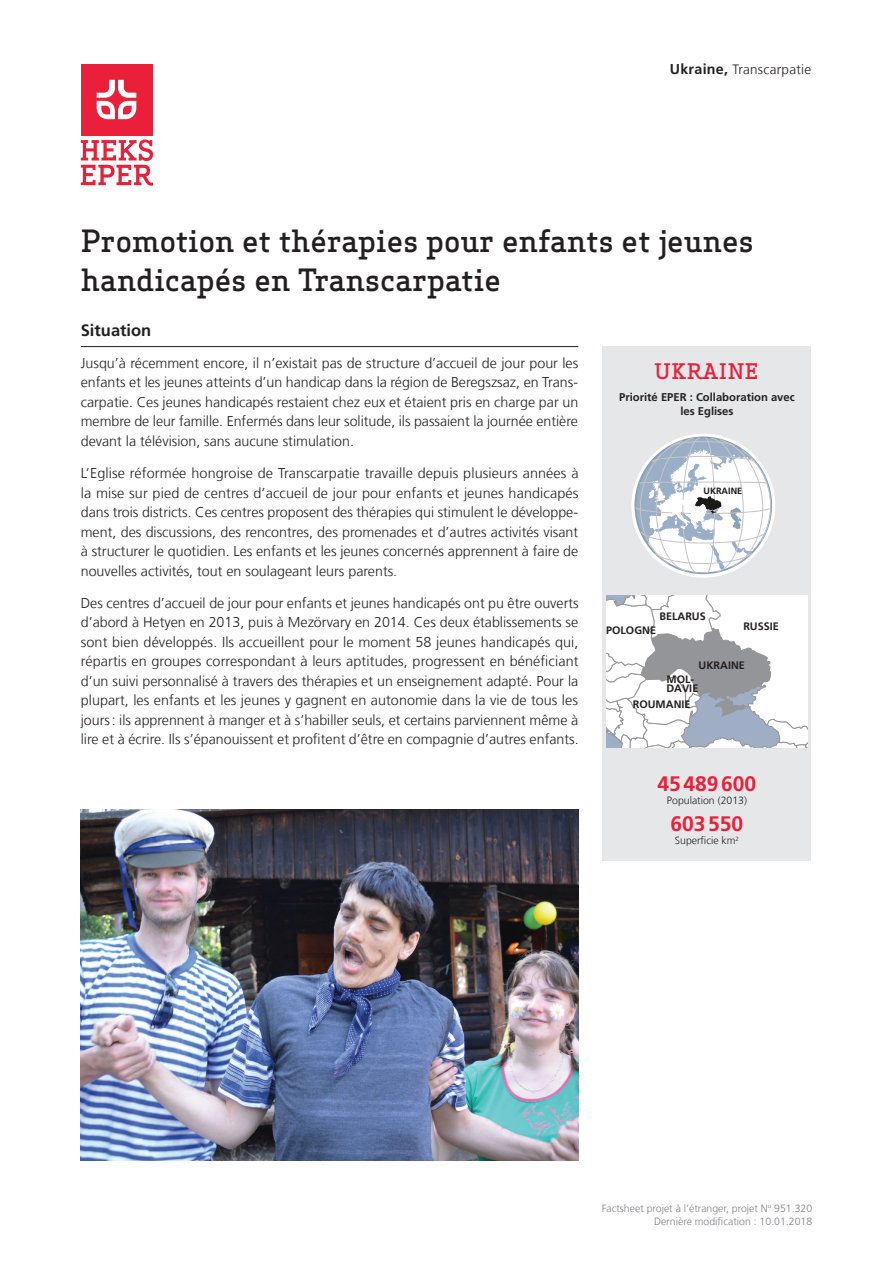
<style>
.page{position:relative;width:893px;height:1263px;background:#fff}
.page>*{position:absolute;margin:0;border:0;box-sizing:border-box;transform-origin:0 0}
.t1{font:500 30px/39px "Apex Serif";color:#231f20}
.t2{font:700 21px "Frutiger LT Com";color:#ea203a}
.t3{font:500 21px "Apex Serif";letter-spacing:.025em;color:#ea203a}
.t4{font:700 16.5px "Frutiger LT Com";color:#231f20}
.t5{font:300 14.25px/19.5px "Frutiger LT Com";color:#231f20;text-align:justify}
.t6{font:300 13.5px "Frutiger LT Com";letter-spacing:.02em;color:#231f20}
.t7{font:700 11.25px/13.4px "Frutiger LT Com";color:#231f20;text-align:center}
.t8{font:700 10.8px/9px "Frutiger LT Com";color:#231f20}
.t9{font:300 10.5px/12.6px "Frutiger LT Com";color:#808285;text-align:right}
.t10{font:300 10.5px "Frutiger LT Com";color:#231f20}
.t11{font:700 9px "Frutiger LT Com";color:#1a1a18}
.s1{font-weight:700;font-size:14.25px}
</style>
<div class="page">
<div style="left:603px;top:347px;width:208px;height:514px;background:#e6e7e9"></div>
<svg style="left:606px;top:595px;width:202px;height:153px;background:#dadde0"></svg>
<svg style="left:632px;top:434px;width:143px;height:143px"></svg>
<hr style="left:81px;top:346px;width:497px;height:1px;background:#231f20">
<img style="left:81px;top:809px;width:497px;height:352px">
<div style="left:81px;top:64px;width:71px;height:71px;background:#ea203a"></div>
<svg style="left:97px;top:80px;width:39px;height:39px"></svg>
<svg style="left:81px;top:140px;width:72px;height:46px"></svg>
<p class="t6" style="left:670px;top:62px;width:143px"><span class="s1">Ukraine,</span> Transcarpatie</p>
<h1 class="t1" style="left:81px;top:221px;width:674px">Promotion et thérapies pour enfants et jeunes handicapés en Transcarpatie</h1>
<p class="t4" style="left:81px;top:320px;width:72px">Situation</p>
<p class="t5" style="left:81px;top:353px;width:499px">Jusqu’à récemment encore, il n’existait pas de structure d’accueil de jour pour les enfants et les jeunes atteints d’un handicap dans la région de Beregszsaz, en Trans&shy;carpatie. Ces jeunes handicapés restaient chez eux et étaient pris en charge par un membre de leur famille. Enfermés dans leur solitude, ils passaient la journée entière devant la télévision, sans aucune stimulation.</p>
<p class="t5" style="left:81px;top:463px;width:499px">L’Eglise réformée hongroise de Transcarpatie travaille depuis plusieurs années à la mise sur pied de centres d’accueil de jour pour enfants et jeunes handicapés dans trois districts. Ces centres proposent des thérapies qui stimulent le développe&shy;ment, des discussions, des rencontres, des promenades et d’autres activités visant à structurer le quotidien. Les enfants et les jeunes concernés apprennent à faire de nouvelles activités, tout en soulageant leurs parents.</p>
<p class="t5" style="left:81px;top:593px;width:499px">Des centres d’accueil de jour pour enfants et jeunes handicapés ont pu être ouverts d’abord à Hetyen en 2013, puis à Mezörvary en 2014. Ces deux établissements se sont bien développés. Ils accueillent pour le moment 58 jeunes handicapés qui, répartis en groupes correspondant à leurs aptitudes, progressent en bénéficiant d’un suivi personnalisé à travers des thérapies et un enseignement adapté. Pour la plupart, les enfants et les jeunes y gagnent en autonomie dans la vie de tous les jours: ils apprennent à manger et à s’habiller seuls, et certains parviennent même à lire et à écrire. Ils s’épanouissent et profitent d’être en compagnie d’autres enfants.</p>
<h2 class="t3" style="left:655px;top:358px;width:105px">UKRAINE</h2>
<p class="t7" style="left:619px;top:391px;width:177px">Priorité EPER : Collaboration avec les Eglises</p>
<p class="t11" style="left:703px;top:485px;width:40px">UKRAINE</p>
<p class="t8" style="left:659px;top:612px;width:48px">BELARUS</p>
<p class="t8" style="left:743px;top:622px;width:37px">RUSSIE</p>
<p class="t8" style="left:606px;top:626px;width:51px">POLOGNE</p>
<p class="t8" style="left:699px;top:661px;width:48px">UKRAINE</p>
<p class="t8" style="left:666px;top:675px;width:33px">MOL-<br>DAVIE</p>
<p class="t8" style="left:633px;top:700px;width:59px">ROUMANIE</p>
<h2 class="t2" style="left:658px;top:771px;width:100px">45489600</h2>
<p class="t10" style="left:667px;top:794px;width:81px">Population (2013)</p>
<h2 class="t2" style="left:671px;top:811px;width:74px">603550</h2>
<p class="t10" style="left:675px;top:835px;width:66px">Superficie km<sup>2</sup></p>
<p class="t9" style="left:602px;top:1202px;width:212px">Factsheet projet à l’étranger, projet N<sup>o</sup> 951.320<br>Dernière modification : 10.01.2018</p>
</div>
